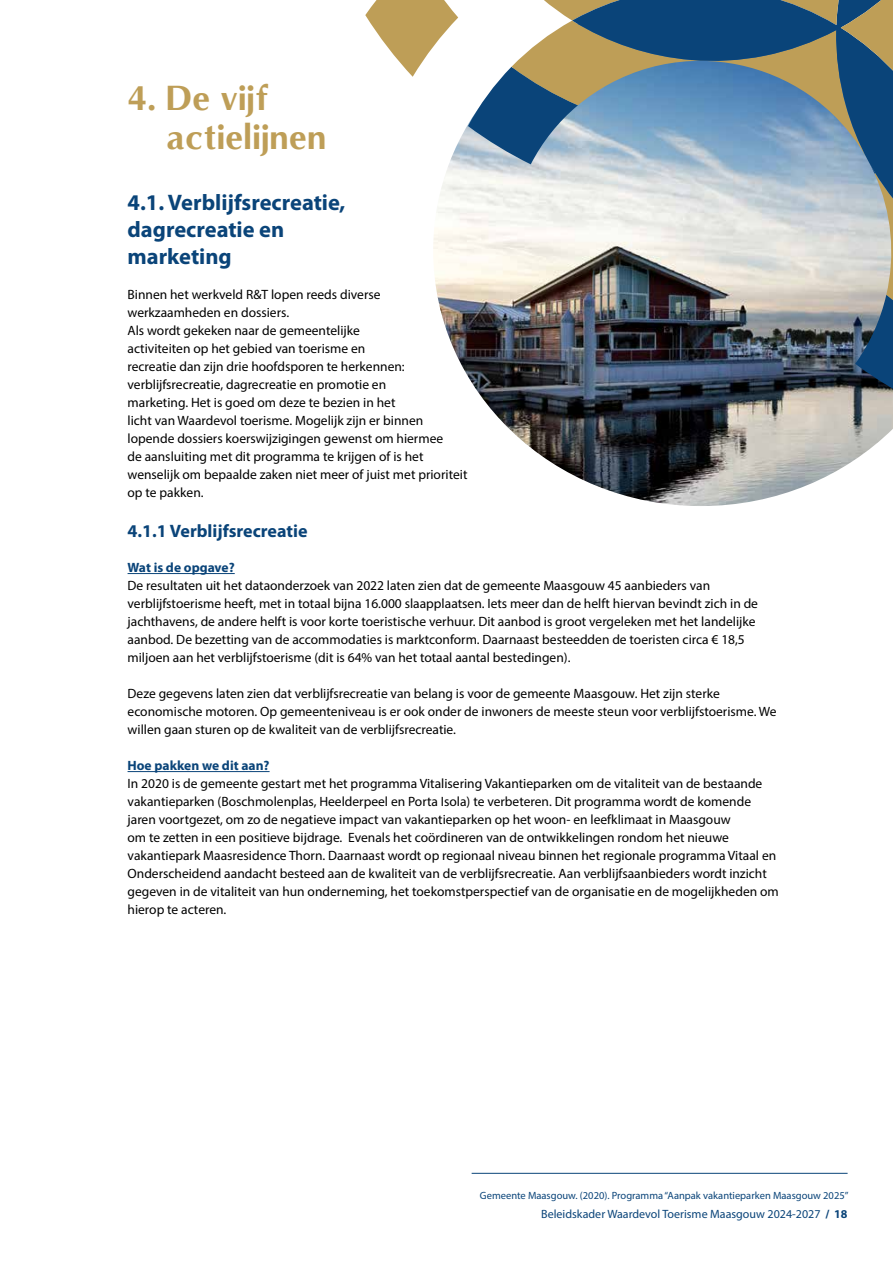
<style>
.page{position:relative;width:893px;height:1263px;background:#fff}
.page>*{position:absolute;margin:0;border:0;box-sizing:border-box;transform-origin:0 0}
.t1{font:700 33px/39.6px "Omni";color:#be9e57}
.t2{font:700 22.5px/27px "Myriad Pro";color:#0a4479}
.t3{font:700 18px "Myriad Pro";color:#0a4479}
.t4{font:13.5px/18px "Myriad Pro";color:#000}
.t5{font:700 13.5px "Myriad Pro";color:#0a4479}
.t6{font:12px "Myriad Pro";color:#0a4479}
.t7{font:10.5px "Myriad Pro";color:#0a4479}
.s1{font-weight:700}
</style>
<div class="page">
<hr style="left:128px;top:573px;width:107px;height:1px;background:#0a4479">
<hr style="left:128px;top:771px;width:142px;height:1px;background:#0a4479">
<img style="left:433px;top:125px;width:460px;height:381px">
<img style="left:468px;top:0;width:425px;height:402px">
<svg style="left:365px;top:0;width:93px;height:77px"></svg>
<hr style="left:472px;top:1173px;width:376px;height:1px;background:#0a4479">
<h1 class="t1" style="left:166px;top:78px;width:162px;text-indent:-39px">4. De vijf actielijnen</h1>
<h2 class="t2" style="left:128px;top:189px;width:219px">4.1. Verblijfsrecreatie, dagrecreatie en marketing</h2>
<p class="t4" style="left:128px;top:286px;width:341px">Binnen het werkveld R&amp;T lopen reeds diverse werkzaamheden en dossiers.<br>Als wordt gekeken naar de gemeentelijke<br>activiteiten op het gebied van toerisme en<br>recreatie dan zijn drie hoofdsporen te herkennen: verblijfsrecreatie, dagrecreatie en promotie en<br>marketing. Het is goed om deze te bezien in het<br>licht van Waardevol toerisme. Mogelijk zijn er binnen lopende dossiers koerswijzigingen gewenst om hiermee<br>de aansluiting met dit programma te krijgen of is het wenselijk om bepaalde zaken niet meer of juist met prioriteit op te pakken.</p>
<h3 class="t3" style="left:128px;top:519px;width:181px">4.1.1 Verblijfsrecreatie</h3>
<p class="t5" style="left:128px;top:559px;width:109px">Wat is de opgave?</p>
<p class="t4" style="left:128px;top:576px;width:632px">De resultaten uit het dataonderzoek van 2022 laten zien dat de gemeente Maasgouw 45 aanbieders van verblijfstoerisme heeft, met in totaal bijna 16.000 slaapplaatsen. Iets meer dan de helft hiervan bevindt zich in de jachthavens, de andere helft is voor korte toeristische verhuur. Dit aanbod is groot vergeleken met het landelijke aanbod. De bezetting van de accommodaties is marktconform. Daarnaast besteedden de toeristen circa € 18,5 miljoen aan het verblijfstoerisme (dit is 64% van het totaal aantal bestedingen).</p>
<p class="t4" style="left:128px;top:684px;width:651px">Deze gegevens laten zien dat verblijfsrecreatie van belang is voor de gemeente Maasgouw. Het zijn sterke economische motoren. Op gemeenteniveau is er ook onder de inwoners de meeste steun voor verblijfstoerisme. We willen gaan sturen op de kwaliteit van de verblijfsrecreatie.</p>
<p class="t5" style="left:128px;top:757px;width:144px">Hoe pakken we dit aan?</p>
<p class="t4" style="left:128px;top:774px;width:653px">In 2020 is de gemeente gestart met het programma Vitalisering Vakantieparken om de vitaliteit van de bestaande vakantieparken (Boschmolenplas, Heelderpeel en Porta Isola) te verbeteren. Dit programma wordt de komende jaren voortgezet, om zo de negatieve impact van vakantieparken op het woon- en leefklimaat in Maasgouw<br>om te zetten in een positieve bijdrage. Evenals het coördineren van de ontwikkelingen rondom het nieuwe vakantiepark Maasresidence Thorn. Daarnaast wordt op regionaal niveau binnen het regionale programma Vitaal en Onderscheidend aandacht besteed aan de kwaliteit van de verblijfsrecreatie. Aan verblijfsaanbieders wordt inzicht gegeven in de vitaliteit van hun onderneming, het toekomstperspectief van de organisatie en de mogelijkheden om hierop te acteren.</p>
<p class="t7" style="left:480px;top:1188px;width:370px">Gemeente Maasgouw. (2020). Programma “Aanpak vakantieparken Maasgouw 2025”</p>
<p class="t6" style="left:541px;top:1206px;width:308px">Beleidskader Waardevol Toerisme Maasgouw 2024-2027 <span class="s1">/ 18</span></p>
</div>
